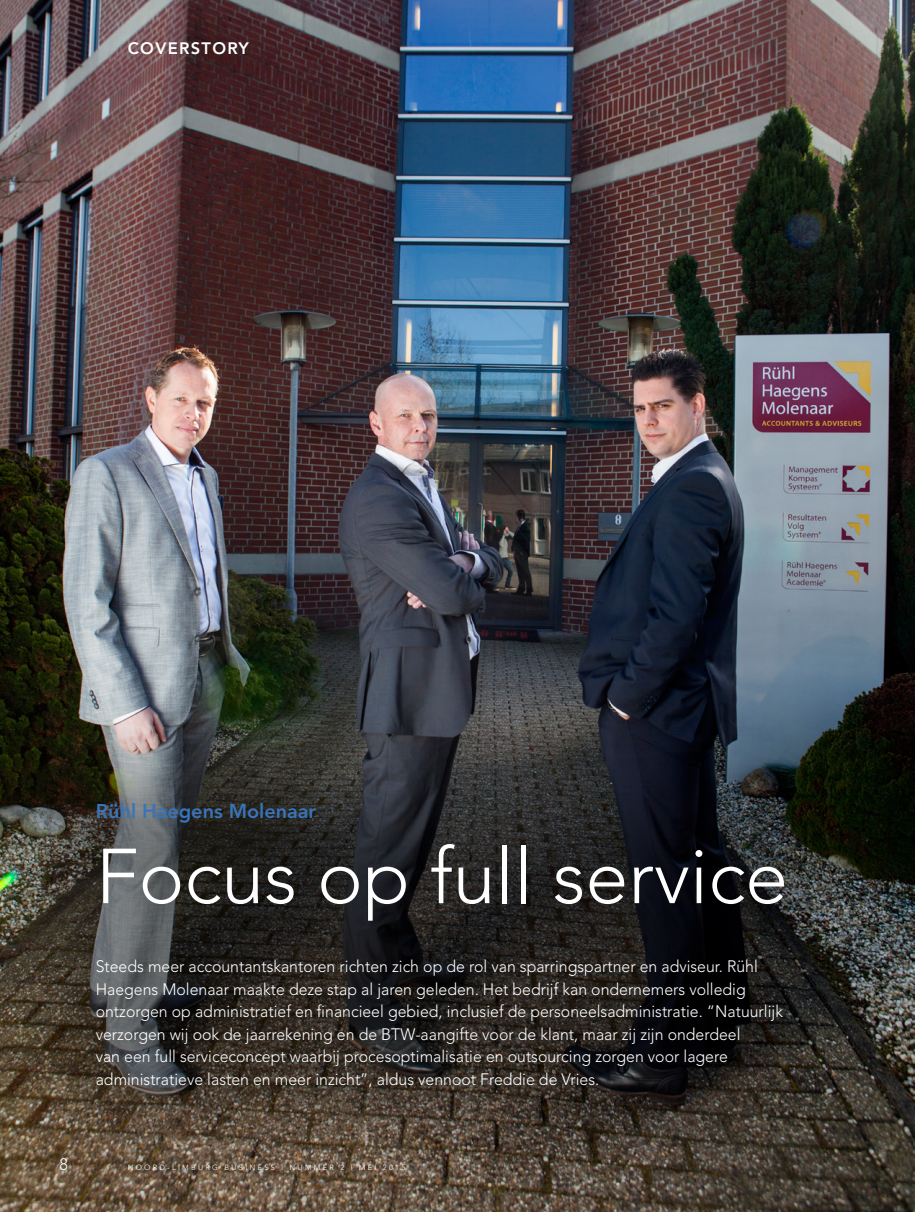
<style>
.page{position:relative;width:915px;height:1212px;background:#fff}
.page>*{position:absolute;margin:0;border:0;box-sizing:border-box;transform-origin:0 0}
.t1{font:300 76.95px "Avenir";color:#fff}
.t2{font:800 19.8px "Avenir";color:#3974b9}
.t3{font:300 16.5px/22.5px "Avenir";color:#fff;scale:.96 1}
.t4{font:800 16.5px "Avenir";letter-spacing:.08em;color:#fff}
.t5{font:300 16.5px "Avenir";color:#fff}
.t6{font:300 7.5px "Avenir";letter-spacing:.3em;color:#fff}
</style>
<div class="page">
<img style="left:0;top:0;width:914px;height:1212px">
<div style="left:0;top:688px;width:895px;height:512px;background:#000;opacity:.5"></div>
<p class="t4" style="left:128px;top:39px;width:123px">COVERSTORY</p>
<p class="t2" style="left:96px;top:799px;width:222px">Rühl Haegens Molenaar</p>
<h1 class="t1" style="left:96px;top:831px;width:693px">Focus op full service</h1>
<p class="t3" style="left:96px;top:955px;width:717px">Steeds meer accountantskantoren richten zich op de rol van sparringspartner en adviseur. Rühl Haegens Molenaar maakte deze stap al jaren geleden. Het bedrijf kan ondernemers volledig ontzorgen op administratief en financieel gebied, inclusief de personeelsadministratie. “Natuurlijk verzorgen wij ook de jaarrekening en de BTW-aangifte voor de klant, maar zij zijn onderdeel<br>van een full serviceconcept waarbij procesoptimalisatie en outsourcing zorgen voor lagere administratieve lasten en meer inzicht”, aldus vennoot Freddie de Vries.</p>
<p class="t5" style="left:59px;top:1155px;width:10px">8</p>
<p class="t6" style="left:128px;top:1163px;width:279px">NOORD-LIMBURG BUSINESS | NUMMER 2 | MEI 2015</p>
</div>
